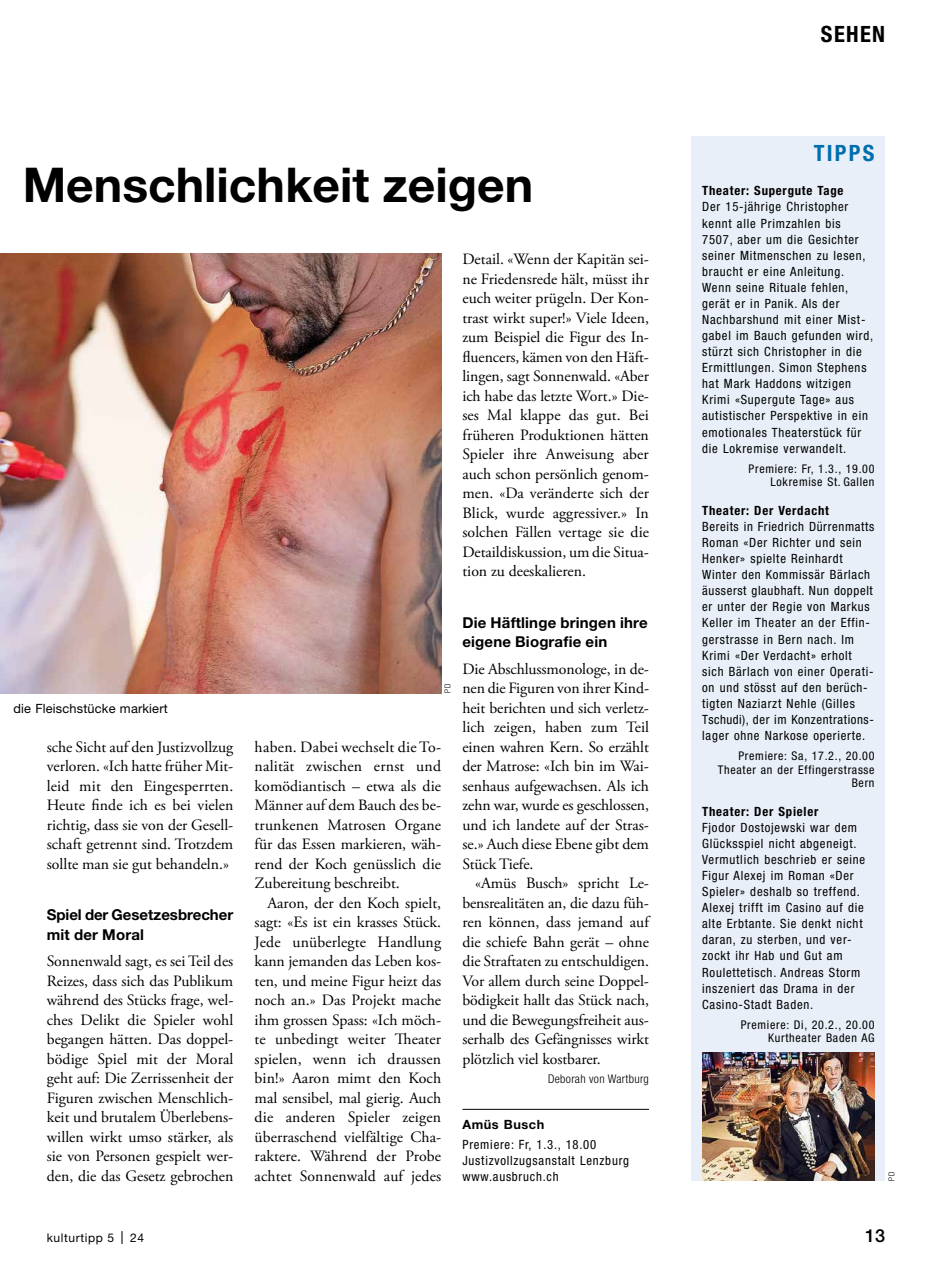
<style>
.page{position:relative;width:932px;height:1263px;background:#fff}
.page>*{position:absolute;margin:0;border:0;box-sizing:border-box;transform-origin:0 0}
.t1{font:700 48px "Helvetica Neue LT Std";color:#000}
.t2{font:700 condensed 22.5px "Helvetica Neue LT Std";letter-spacing:.06em;color:#000}
.t3{font:700 condensed 22.5px "Helvetica Neue LT Std";letter-spacing:.1em;color:#006ead}
.t4{font:500 18px "Helvetica Neue LT Std";color:#000}
.t5{font:15.75px/19.5px "Adobe Garamond Pro";color:#000;text-align:justify}
.t6{font:700 15px/19.5px "Helvetica Neue LT Std";letter-spacing:.01em;color:#000}
.t7{font:condensed 12.75px/16px "Helvetica Neue LT Std";letter-spacing:.06em;color:#000}
.t8{font:700 condensed 12.75px "Helvetica Neue LT Std";letter-spacing:.06em;color:#000}
.t9{font:12.75px "Helvetica Neue LT Std";letter-spacing:.015em;color:#000}
.t10{font:700 12.75px "Helvetica Neue LT Std";letter-spacing:.04em;color:#000}
.t11{font:condensed 12px/13.5px "Helvetica Neue LT Std";letter-spacing:.06em;color:#000;text-align:right}
.t12{font:300 condensed 12px "Helvetica Neue LT Std";letter-spacing:.025em;color:#000}
.t13{font:12px "Helvetica Neue LT Std";letter-spacing:.05em;color:#000}
.t14{font:300 condensed 8.25px "Helvetica Neue LT Std";color:#000}
.s1{font-size:18px}
</style>
<div class="page">
<img style="left:0;top:253px;width:441px;height:440px">
<div style="left:691px;top:136px;width:193px;height:1045px;background:#e9eff8"></div>
<img style="left:702px;top:1052px;width:172px;height:129px">
<hr style="left:462px;top:1109px;width:186px;height:1px;background:#000">
<h2 class="t2" style="left:820px;top:20px;width:66px">SEHEN</h2>
<h1 class="t1" style="left:23px;top:155px;width:512px">Menschlichkeit zeigen</h1>
<p class="t9" style="left:13px;top:700px;width:156px">die Fleischstücke markiert</p>
<p class="t5" style="left:47px;top:737px;width:188px">sche Sicht auf den Justizvollzug verloren. «Ich hatte früher Mit&shy;leid mit den Eingesperrten.<br>Heute finde ich es bei vielen richtig, dass sie von der Gesell&shy;schaft getrennt sind. Trotzdem sollte man sie gut behandeln.»</p>
<p class="t6" style="left:47px;top:905px;width:188px">Spiel der Gesetzesbrecher mit der Moral</p>
<p class="t5" style="left:47px;top:952px;width:188px">Sonnenwald sagt, es sei Teil des Reizes, dass sich das Publikum während des Stücks frage, wel&shy;ches Delikt die Spieler wohl begangen hätten. Das doppel&shy;bödige Spiel mit der Moral geht auf: Die Zerrissenheit der Figuren zwischen Menschlich&shy;keit und brutalem Überlebens&shy;willen wirkt umso stärker, als sie von Personen gespielt wer&shy;den, die das Gesetz gebrochen</p>
<p class="t5" style="left:462px;top:250px;width:188px">Detail. «Wenn der Kapitän sei&shy;ne Friedensrede hält, müsst ihr euch weiter prügeln. Der Kon&shy;trast wirkt super!» Viele Ideen, zum Beispiel die Figur des In&shy;fluencers, kämen von den Häft&shy;lingen, sagt Sonnenwald. «Aber ich habe das letzte Wort.» Die&shy;ses Mal klappe das gut. Bei früheren Produktionen hätten Spieler ihre Anweisung aber auch schon persönlich genom&shy;men. «Da veränderte sich der Blick, wurde aggressiver.» In solchen Fällen vertage sie die Detaildiskussion, um die Situa&shy;tion zu deeskalieren.</p>
<p class="t14" style="left:442px;top:693px;width:11px;rotate:-90deg">PD</p>
<p class="t5" style="left:254px;top:737px;width:188px">haben. Dabei wechselt die To&shy;nalität zwischen ernst und komödiantisch – etwa als die Männer auf dem Bauch des be&shy;trunkenen Matrosen Organe für das Essen markieren, wäh&shy;rend der Koch genüsslich die Zubereitung beschreibt.</p>
<p class="t5" style="left:254px;top:893px;width:188px;text-indent:13px">Aaron, der den Koch spielt, sagt: «Es ist ein krasses Stück.<br>Jede unüberlegte Handlung kann jemanden das Leben kos&shy;ten, und meine Figur heizt das noch an.» Das Projekt mache ihm grossen Spass: «Ich möch&shy;te unbedingt weiter Theater spielen, wenn ich draussen bin!» Aaron mimt den Koch mal sensibel, mal gierig. Auch die anderen Spieler zeigen überraschend vielfältige Cha&shy;raktere. Während der Probe achtet Sonnenwald auf jedes</p>
<p class="t6" style="left:462px;top:612px;width:187px">Die Häftlinge bringen ihre eigene Biografie ein</p>
<p class="t5" style="left:462px;top:659px;width:188px">Die Abschlussmonologe, in de&shy;nen die Figuren von ihrer Kind&shy;heit berichten und sich verletz&shy;lich zeigen, haben zum Teil einen wahren Kern. So erzählt der Matrose: «Ich bin im Wai&shy;senhaus aufgewachsen. Als ich zehn war, wurde es geschlossen, und ich landete auf der Stras&shy;se.» Auch diese Ebene gibt dem Stück Tiefe.</p>
<p class="t5" style="left:462px;top:874px;width:188px;text-indent:13px">«Amüs Busch» spricht Le&shy;bensrealitäten an, die dazu füh&shy;ren können, dass jemand auf die schiefe Bahn gerät – ohne die Straftaten zu entschuldigen.<br>Vor allem durch seine Doppel&shy;bödigkeit hallt das Stück nach, und die Bewegungsfreiheit aus&shy;serhalb des Gefängnisses wirkt plötzlich viel kostbarer.</p>
<p class="t12" style="left:548px;top:1072px;width:102px">Deborah von Wartburg</p>
<p class="t10" style="left:462px;top:1116px;width:83px">Amüs Busch</p>
<p class="t7" style="left:462px;top:1136px;width:168px">Premiere: Fr, 1.3., 18.00<br>Justizvollzugsanstalt Lenzburg www.ausbruch.ch</p>
<h2 class="t3" style="left:813px;top:139px;width:62px">TIPPS</h2>
<p class="t8" style="left:702px;top:183px;width:143px">Theater: Supergute Tage</p>
<p class="t7" style="left:702px;top:199px;width:172px">Der 15-jährige Christopher kennt alle Primzahlen bis<br>7507, aber um die Gesichter seiner Mitmenschen zu lesen, braucht er eine Anleitung.<br>Wenn seine Rituale fehlen, gerät er in Panik. Als der<br>Nachbarshund mit einer Mist&shy;gabel im Bauch gefunden wird, stürzt sich Christopher in die<br>Ermittlungen. Simon Stephens hat Mark Haddons witzigen<br>Krimi «Supergute Tage» aus autistischer Perspektive in ein emotionales Theaterstück für die Lokremise verwandelt.</p>
<p class="t11" style="left:748px;top:462px;width:127px">Premiere: Fr, 1.3., 19.00<br>Lokremise St. Gallen</p>
<p class="t8" style="left:702px;top:503px;width:128px">Theater: Der Verdacht</p>
<p class="t7" style="left:702px;top:518px;width:174px">Bereits in Friedrich Dürrenmatts<br>Roman «Der Richter und sein<br>Henker» spielte Reinhardt<br>Winter den Kommissär Bärlach äusserst glaubhaft. Nun doppelt er unter der Regie von Markus<br>Keller im Theater an der Effin&shy;gerstrasse in Bern nach. Im<br>Krimi «Der Verdacht» erholt sich Bärlach von einer Operati&shy;on und stösst auf den berüch&shy;tigten Naziarzt Nehle (Gilles<br>Tschudi), der im Konzentrations&shy;lager ohne Narkose operierte.</p>
<p class="t11" style="left:717px;top:749px;width:158px">Premiere: Sa, 17.2., 20.00<br>Theater an der Effingerstrasse<br>Bern</p>
<p class="t8" style="left:702px;top:803px;width:118px">Theater: Der Spieler</p>
<p class="t7" style="left:702px;top:819px;width:164px">Fjodor Dostojewski war dem<br>Glücksspiel nicht abgeneigt.<br>Vermutlich beschrieb er seine<br>Figur Alexej im Roman «Der<br>Spieler» deshalb so treffend.<br>Alexej trifft im Casino auf die alte Erbtante. Sie denkt nicht daran, zu sterben, und ver&shy;zockt ihr Hab und Gut am<br>Roulettetisch. Andreas Storm inszeniert das Drama in der<br>Casino-Stadt Baden.</p>
<p class="t11" style="left:740px;top:1018px;width:135px">Premiere: Di, 20.2., 20.00<br>Kurtheater Baden AG</p>
<p class="t14" style="left:886px;top:1181px;width:11px;rotate:-90deg">PD</p>
<p class="t13" style="left:47px;top:1230px;width:99px">kulturtipp 5 <span class="s1">l</span> 24</p>
<p class="t4" style="left:864px;top:1224px;width:22px">13</p>
</div>
